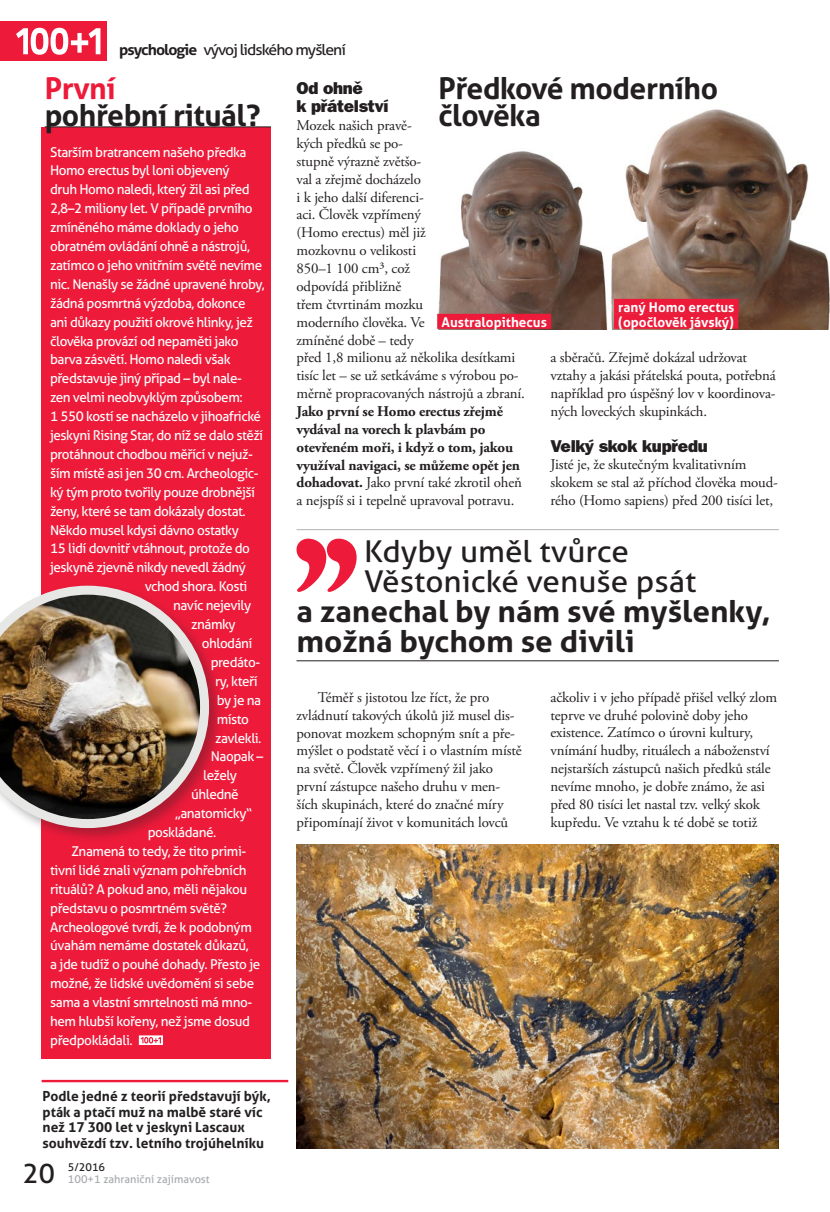
<style>
.page{position:relative;width:830px;height:1212px;background:#fff}
.page>*{position:absolute;margin:0;border:0;box-sizing:border-box;transform-origin:0 0}
.t1{font:700 30px/30px "Aller";letter-spacing:-.015em;color:#231f20;scale:1.05 1}
.t2{font:700 30px/27px "Aller";letter-spacing:-.015em;color:#231f20}
.t3{font:30px/30px "Aller";color:#231f20;scale:1.05 1}
.t4{font:700 30px "Aller";letter-spacing:-.015em;color:#ed1a3a}
.t5{font:27px "Aller";color:#231f20}
.t6{font:17.25px/17.9px "ITC Franklin Gothic Std Hvy";letter-spacing:-.015em;color:#231f20}
.t7{font:15px "Aller";letter-spacing:-.06em;color:#231f20;scale:1.05 1}
.t8{font:14.85px/17.9px "Adobe Garamond Pro";letter-spacing:-.01em;color:#231f20}
.t9{font:700 14.85px/17.9px "Adobe Garamond Pro";letter-spacing:-.01em;color:#231f20}
.t10{font:700 13.8px/15.8px "Aller";color:#231f20}
.t11{font:13.5px "Aller";letter-spacing:-.035em;color:#fff}
.t12{font:700 13.5px "Aller";color:#fff}
.t13{font:10.95px "Aller";color:#a7a9ac}
.t14{font:10.95px "Aller";color:#231f20}
.s1{font-weight:700}
.s2{font-weight:400}
</style>
<div class="page">
<hr style="left:296px;top:529px;width:482px;height:1px;background:#b2b3b1">
<hr style="left:296px;top:660px;width:482px;height:1px;background:#231f20">
<svg style="left:296px;top:539px;width:60px;height:53px"></svg>
<img style="left:296px;top:844px;width:482px;height:304px">
<div style="left:0;top:21px;width:106px;height:40px;background:#ed1a3a"></div>
<svg style="left:16px;top:28px;width:84px;height:27px"></svg>
<div style="left:42px;top:127px;width:229px;height:932px;background:#ed1a3a"></div>
<svg style="left:139px;top:1035px;width:24px;height:10px"></svg>
<hr style="left:45px;top:126px;width:226px;height:1px;background:#231f20">
<hr style="left:42px;top:1080px;width:246px;height:2px;background:#ed1a3a">
<img style="left:437px;top:109px;width:392px;height:220px">
<div style="left:613px;top:299px;width:125px;height:15px;background:#ed1a3a"></div>
<div style="left:613px;top:314px;width:125px;height:15px;background:#ed1a3a"></div>
<div style="left:437px;top:314px;width:114px;height:15px;background:#ed1a3a"></div>
<div style="left:0;top:583px;width:224px;height:260px;background:#231f20;opacity:.32"></div>
<img style="left:0;top:586px;width:209px;height:242px">
<p class="t7" style="left:119px;top:40px;width:217px"><span class="s1">psychologie</span> vývoj lidského myšlení</p>
<h1 class="t4" style="left:45px;top:69px;width:72px">První</h1>
<h1 class="t2" style="left:45px;top:101px;width:217px">pohřební rituál?</h1>
<p class="t11" style="left:50px;top:144px;width:198px">Starším bratrancem našeho předka</p>
<p class="t11" style="left:50px;top:162px;width:181px">Homo erectus byl loni objevený</p>
<p class="t11" style="left:50px;top:181px;width:201px">druh Homo naledi, který žil asi před</p>
<p class="t11" style="left:50px;top:200px;width:204px">2,8–2 miliony let. V případě prvního</p>
<p class="t11" style="left:50px;top:219px;width:190px">zmíněného máme doklady o jeho</p>
<p class="t11" style="left:50px;top:238px;width:201px">obratném ovládání ohně a nástrojů,</p>
<p class="t11" style="left:50px;top:257px;width:213px">zatímco o jeho vnitřním světě nevíme</p>
<p class="t11" style="left:50px;top:276px;width:216px">nic. Nenašly se žádné upravené hroby,</p>
<p class="t11" style="left:50px;top:295px;width:197px">žádná posmrtná výzdoba, dokonce</p>
<p class="t11" style="left:50px;top:314px;width:204px">ani důkazy použití okrové hlinky, jež</p>
<p class="t11" style="left:50px;top:333px;width:190px">člověka provází od nepaměti jako</p>
<p class="t11" style="left:50px;top:351px;width:182px">barva zásvětí. Homo naledi však</p>
<p class="t11" style="left:50px;top:370px;width:193px">představuje jiný případ – byl nale-</p>
<p class="t11" style="left:50px;top:389px;width:194px">zen velmi neobvyklým způsobem:</p>
<p class="t11" style="left:50px;top:408px;width:212px">1 550 kostí se nacházelo v jihoafrické</p>
<p class="t11" style="left:50px;top:427px;width:214px">jeskyni Rising Star, do níž se dalo stěží</p>
<p class="t11" style="left:50px;top:446px;width:204px">protáhnout chodbou měřící v nejuž-</p>
<p class="t11" style="left:50px;top:465px;width:210px">ším místě asi jen 30 cm. Archeologic-</p>
<p class="t11" style="left:50px;top:484px;width:206px">ký tým proto tvořily pouze drobnější</p>
<p class="t11" style="left:50px;top:503px;width:197px">ženy, které se tam dokázaly dostat.</p>
<p class="t11" style="left:50px;top:522px;width:190px">Někdo musel kdysi dávno ostatky</p>
<p class="t11" style="left:50px;top:540px;width:201px">15 lidí dovnitř vtáhnout, protože do</p>
<p class="t11" style="left:50px;top:559px;width:197px">jeskyně zjevně nikdy nevedl žádný</p>
<p class="t11" style="left:145px;top:578px;width:104px">vchod shora. Kosti</p>
<p class="t11" style="left:173px;top:597px;width:79px">navíc nejevily</p>
<p class="t11" style="left:191px;top:616px;width:46px">známky</p>
<p class="t11" style="left:202px;top:635px;width:52px">ohlodání</p>
<p class="t11" style="left:211px;top:654px;width:51px">predáto-</p>
<p class="t11" style="left:215px;top:673px;width:44px">ry, kteří</p>
<p class="t11" style="left:217px;top:692px;width:46px">by je na</p>
<p class="t11" style="left:217px;top:711px;width:34px">místo</p>
<p class="t11" style="left:215px;top:729px;width:48px">zavlekli.</p>
<p class="t11" style="left:211px;top:748px;width:54px">Naopak –</p>
<p class="t11" style="left:203px;top:767px;width:35px">ležely</p>
<p class="t11" style="left:191px;top:786px;width:49px">úhledně</p>
<p class="t11" style="left:175px;top:805px;width:79px">„anatomicky“</p>
<p class="t11" style="left:148px;top:824px;width:70px">poskládané.</p>
<p class="t11" style="left:71px;top:843px;width:176px">Znamená to tedy, že tito primi-</p>
<p class="t11" style="left:50px;top:862px;width:198px">tivní lidé znali význam pohřebních</p>
<p class="t11" style="left:50px;top:881px;width:198px">rituálů? A pokud ano, měli nějakou</p>
<p class="t11" style="left:50px;top:900px;width:178px">představu o posmrtném světě?</p>
<p class="t11" style="left:50px;top:918px;width:203px">Archeologové tvrdí, že k podobným</p>
<p class="t11" style="left:50px;top:937px;width:200px">úvahám nemáme dostatek důkazů,</p>
<p class="t11" style="left:50px;top:956px;width:212px">a jde tudíž o pouhé dohady. Přesto je</p>
<p class="t11" style="left:50px;top:975px;width:205px">možné, že lidské uvědomění si sebe</p>
<p class="t11" style="left:50px;top:994px;width:204px">sama a vlastní smrtelnosti má mno-</p>
<p class="t11" style="left:50px;top:1013px;width:201px">hem hlubší kořeny, než jsme dosud</p>
<p class="t11" style="left:50px;top:1032px;width:84px">předpokládali.</p>
<p class="t10" style="left:43px;top:1088px;width:230px">Podle jedné z teorií představují býk, pták a ptačí muž na malbě staré víc než 17 300 let v jeskyni Lascaux souhvězdí tzv. letního trojúhelníku</p>
<p class="t14" style="left:68px;top:1161px;width:39px">5/2016</p>
<h2 class="t5" style="left:23px;top:1157px;width:34px">20</h2>
<p class="t13" style="left:68px;top:1173px;width:143px">100+1 zahraniční zajímavost</p>
<h1 class="t2" style="left:438px;top:74px;width:281px">Předkové moderního člověka</h1>
<p class="t6" style="left:296px;top:79px;width:94px">Od ohně<br>k přátelství</p>
<p class="t8" style="left:296px;top:117px;width:230px">Mozek našich pravě-<br>kých předků se po-<br>stupně výrazně zvětšo-<br>val a zřejmě docházelo<br>i k jeho další diferenci-<br>aci. Člověk vzpřímený<br>(Homo erectus) měl již<br>mozkovnu o velikosti<br>850–1 100 cm³, což<br>odpovídá přibližně<br>třem čtvrtinám mozku<br>moderního člověka. Ve<br>zmíněné době – tedy<br>před 1,8 milionu až několika desítkami tisíc let – se už setkáváme s výrobou po&shy;měrně propracovaných nástrojů a zbraní.</p>
<p class="t9" style="left:296px;top:403px;width:227px">Jako první se Homo erectus zřejmě vydával na vorech k plavbám po otevřeném moři, i když o tom, jakou využíval navigaci, se můžeme opět jen dohadovat. <span class="s2">Jako první také zkrotil oheň a nejspíš si i tepelně upravoval potravu.</span></p>
<p class="t12" style="left:618px;top:298px;width:118px">raný Homo erectus</p>
<p class="t12" style="left:441px;top:313px;width:107px">Australopithecus</p>
<p class="t12" style="left:618px;top:313px;width:117px">(opočlověk jávský)</p>
<p class="t8" style="left:550px;top:349px;width:227px">a sběračů. Zřejmě dokázal udržovat vztahy a jakási přátelská pouta, potřebná například pro úspěšný lov v koordinova&shy;ných loveckých skupinkách.</p>
<p class="t6" style="left:550px;top:437px;width:159px">Velký skok kupředu</p>
<p class="t8" style="left:550px;top:456px;width:229px">Jisté je, že skutečným kvalitativním skokem se stal až příchod člověka moud&shy;rého (Homo sapiens) před 200 tisíci let,</p>
<h1 class="t3" style="left:364px;top:536px;width:318px">Kdyby uměl tvůrce<br>Věstonické venuše psát</h1>
<h1 class="t1" style="left:296px;top:596px;width:453px">a zanechal by nám své myšlenky, možná bychom se divili</h1>
<p class="t8" style="left:296px;top:689px;width:226px;text-indent:21px">Téměř s jistotou lze říct, že pro zvládnutí takových úkolů již musel dis&shy;ponovat mozkem schopným snít a pře&shy;mýšlet o podstatě věcí i o vlastním místě na světě. Člověk vzpřímený žil jako první zástupce našeho druhu v men&shy;ších skupinách, které do značné míry připomínají život v komunitách lovců</p>
<p class="t8" style="left:550px;top:688px;width:228px">ačkoliv i v jeho případě přišel velký zlom teprve ve druhé polovině doby jeho existence. Zatímco o úrovni kultury, vnímání hudby, rituálech a náboženství nejstarších zástupců našich předků stále nevíme mnoho, je dobře známo, že asi před 80 tisíci let nastal tzv. velký skok kupředu. Ve vztahu k té době se totiž</p>
</div>
